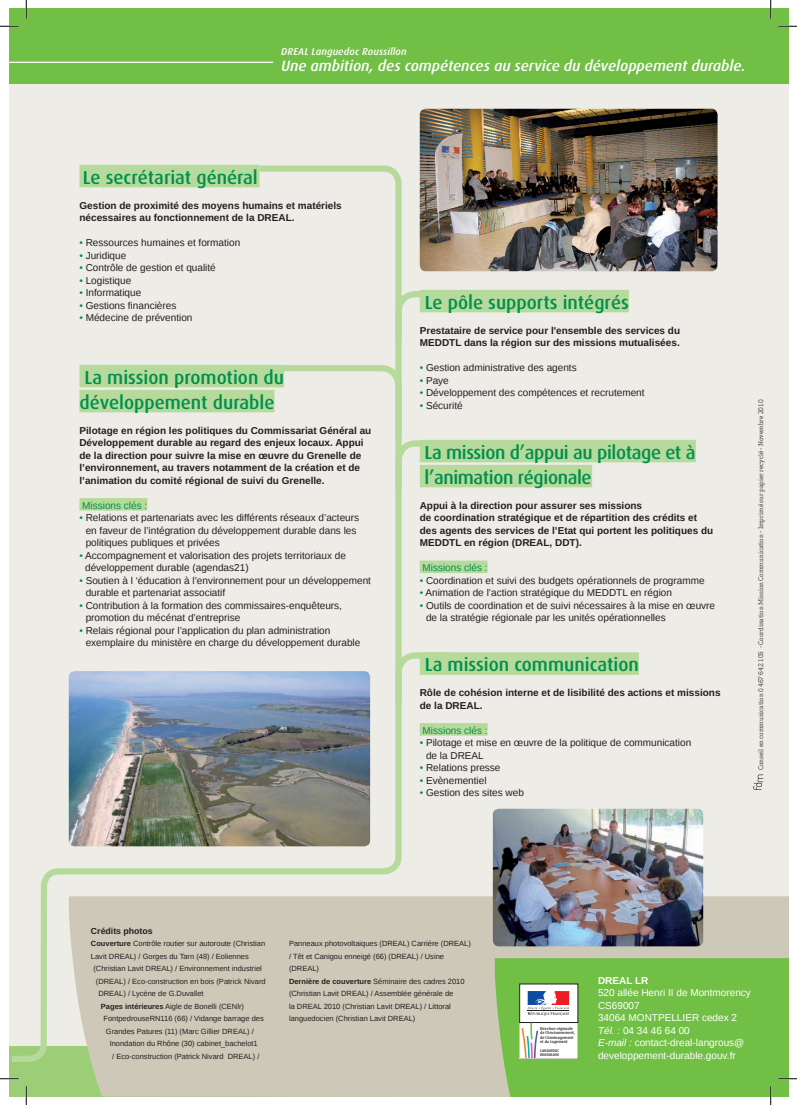
<style>
.page{position:relative;width:797px;height:1105px;background:#fff}
.page>*{position:absolute;margin:0;border:0;box-sizing:border-box;transform-origin:0 0}
.t1{font:500 18.75px/25px "Dax";color:#008f4d}
.t2{font:500 18.75px/25px "Dax";letter-spacing:-.02em;color:#008f4d}
.t3{font:italic 500 15px "Dax OT";color:#fff}
.t4{font:10px/12.5px "Liberation Sans";color:#231f20}
.t5{font:700 10px/12.5px "Liberation Sans";color:#231f20}
.t6{font:10px/12.5px "Liberation Sans";color:#fff}
.t7{font:10px "Liberation Sans";color:#008f4d}
.t8{font:italic 500 10px "Dax OT";letter-spacing:.01em;color:#fff}
.t9{font:700 10px "Liberation Sans";color:#fff}
.t10{font:700 8.75px "Liberation Sans";color:#231f20}
.t11{font:7.5px/12.5px "Liberation Sans";color:#231f20}
.t12{font:6.25px "Apex Serif";color:#231f20}
.t13{font:500 4px/4.5px "Dax";color:#231f20}
.t14{font:500 3.88px/4px "Dax";letter-spacing:-.02em;color:#231f20}
.s1{color:#008f4d}
.s2{font-weight:700}
.s3{font-style:italic}
</style>
<div class="page">
<div style="left:9px;top:26px;width:779px;height:1053px;background:#edece7"></div>
<div style="left:405px;top:896px;width:383px;height:200px;background:#cec8b8"></div>
<div style="left:9px;top:9px;width:779px;height:75px;background:#71bf44"></div>
<svg style="left:9px;top:164px;width:396px;height:932px"></svg>
<div style="left:79px;top:165px;width:180px;height:22px;background:#b6da9b"></div>
<div style="left:79px;top:365px;width:205px;height:22px;background:#b6da9b"></div>
<div style="left:79px;top:390px;width:195px;height:22px;background:#b6da9b"></div>
<div style="left:79px;top:498px;width:68px;height:13px;background:#b6da9b"></div>
<svg style="left:392px;top:288px;width:68px;height:60px"></svg>
<svg style="left:275px;top:362px;width:185px;height:135px"></svg>
<svg style="left:392px;top:649px;width:28px;height:60px"></svg>
<div style="left:420px;top:290px;width:209px;height:22px;background:#b6da9b"></div>
<div style="left:420px;top:440px;width:276px;height:22px;background:#b6da9b"></div>
<div style="left:420px;top:465px;width:172px;height:22px;background:#b6da9b"></div>
<div style="left:420px;top:561px;width:67px;height:12px;background:#b6da9b"></div>
<div style="left:420px;top:652px;width:219px;height:23px;background:#b6da9b"></div>
<div style="left:420px;top:723px;width:67px;height:13px;background:#b6da9b"></div>
<img style="left:420px;top:109px;width:297px;height:162px">
<img style="left:493px;top:809px;width:210px;height:137px">
<hr style="left:9px;top:62px;width:264px;height:1px;background:#fff">
<svg style="left:753px;top:774px;width:10px;height:16px"></svg>
<div style="left:494px;top:958px;width:294px;height:138px;background:#71bf44"></div>
<div style="left:519px;top:984px;width:59px;height:38px;background:#fff"></div>
<svg style="left:527px;top:991px;width:42px;height:24px"></svg>
<svg style="left:519px;top:1022px;width:59px;height:37px;background:#ecebea"></svg>
<svg style="left:0;top:25px;width:19px;height:2px"></svg>
<svg style="left:778px;top:25px;width:19px;height:2px"></svg>
<svg style="left:0;top:1078px;width:19px;height:1px"></svg>
<svg style="left:778px;top:1078px;width:19px;height:1px"></svg>
<svg style="left:25px;top:0;width:2px;height:19px"></svg>
<svg style="left:25px;top:1086px;width:2px;height:19px"></svg>
<svg style="left:770px;top:0;width:1px;height:19px"></svg>
<svg style="left:770px;top:1086px;width:1px;height:19px"></svg>
<p class="t8" style="left:281px;top:46px;width:127px">dreal Languedoc Roussillon</p>
<h2 class="t3" style="left:281px;top:58px;width:466px">Une ambition, des compétences au service du développement durable.</h2>
<h1 class="t1" style="left:83px;top:165px;width:176px">Le secrétariat général</h1>
<p class="t5" style="left:79px;top:199px;width:264px">Gestion de proximité des moyens humains et matériels nécessaires au fonctionnement de la DREAL.</p>
<p class="t4" style="left:79px;top:237px;width:162px"><span class="s1">•</span> Ressources humaines et formation</p>
<p class="t4" style="left:79px;top:249px;width:48px"><span class="s1">•</span> Juridique</p>
<p class="t4" style="left:79px;top:262px;width:138px"><span class="s1">•</span> Contrôle de gestion et qualité</p>
<p class="t4" style="left:79px;top:274px;width:53px"><span class="s1">•</span> Logistique</p>
<p class="t4" style="left:79px;top:287px;width:63px"><span class="s1">•</span> Informatique</p>
<p class="t4" style="left:79px;top:299px;width:98px"><span class="s1">•</span> Gestions financières</p>
<p class="t4" style="left:79px;top:312px;width:114px"><span class="s1">•</span> Médecine de prévention</p>
<h1 class="t1" style="left:79px;top:365px;width:206px">La mission promotion du développement durable</h1>
<p class="t5" style="left:79px;top:424px;width:293px">Pilotage en région les politiques du Commissariat Général au Développement durable au regard des enjeux locaux. Appui de la direction pour suivre la mise en œuvre du Grenelle de l’environnement, au travers notamment de la création et de l’animation du comité régional de suivi du Grenelle.</p>
<p class="t7" style="left:82px;top:500px;width:67px">Missions clés :</p>
<p class="t4" style="left:86px;top:512px;width:275px;text-indent:-6px"><span class="s1">•</span> Relations et partenariats avec les différents réseaux d’acteurs en faveur de l’intégration du développement durable dans les politiques publiques et privées</p>
<p class="t4" style="left:85px;top:549px;width:262px;text-indent:-6px"><span class="s1">•</span> Accompagnement et valorisation des projets territoriaux de développement durable (agendas21)</p>
<p class="t4" style="left:86px;top:574px;width:287px;text-indent:-6px"><span class="s1">•</span> Soutien à l ‘éducation à l’environnement pour un développement durable et partenariat associatif</p>
<p class="t4" style="left:86px;top:599px;width:258px;text-indent:-6px"><span class="s1">•</span> Contribution à la formation des commissaires-enquêteurs, promotion du mécénat d’entreprise</p>
<p class="t4" style="left:86px;top:624px;width:276px;text-indent:-6px"><span class="s1">•</span> Relais régional pour l’application du plan administration exemplaire du ministère en charge du développement durable</p>
<h1 class="t1" style="left:425px;top:290px;width:205px">Le pôle supports intégrés</h1>
<p class="t5" style="left:420px;top:324px;width:262px">Prestataire de service pour l'ensemble des services du<br>MEDDTL dans la région sur des missions mutualisées.</p>
<p class="t4" style="left:420px;top:362px;width:158px"><span class="s1">•</span> Gestion administrative des agents</p>
<p class="t4" style="left:420px;top:374px;width:31px"><span class="s1">•</span> Paye</p>
<p class="t4" style="left:420px;top:387px;width:226px"><span class="s1">•</span> Développement des compétences et recrutement</p>
<p class="t4" style="left:420px;top:399px;width:44px"><span class="s1">•</span> Sécurité</p>
<h1 class="t2" style="left:424px;top:440px;width:272px">La mission d’appui au pilotage et à l’animation régionale</h1>
<p class="t5" style="left:420px;top:499px;width:295px">Appui à la direction pour assurer ses missions<br>de coordination stratégique et de répartition des crédits et des agents des services de l’Etat qui portent les politiques du meddtl</p>
<p class="t5" style="left:464px;top:536px;width:119px">en région (DREAL, DDT).</p>
<p class="t7" style="left:422px;top:562px;width:67px">Missions clés :</p>
<p class="t4" style="left:420px;top:574px;width:286px"><span class="s1">•</span> Coordination et suivi des budgets opérationnels de programme</p>
<p class="t4" style="left:420px;top:587px;width:254px"><span class="s1">•</span> Animation de l’action stratégique du MEDDTL en région</p>
<p class="t4" style="left:426px;top:599px;width:290px;text-indent:-6px"><span class="s1">•</span> Outils de coordination et de suivi nécessaires à la mise en œuvre de la stratégie régionale par les unités opérationnelles</p>
<h1 class="t1" style="left:425px;top:652px;width:215px">La mission communication</h1>
<p class="t5" style="left:420px;top:686px;width:302px">Rôle de cohésion interne et de lisibilité des actions et missions de la DREAL.</p>
<p class="t7" style="left:422px;top:725px;width:67px">Missions clés :</p>
<p class="t4" style="left:426px;top:737px;width:267px;text-indent:-6px"><span class="s1">•</span> Pilotage et mise en œuvre de la politique de communication de la DREAL</p>
<p class="t4" style="left:420px;top:762px;width:82px"><span class="s1">•</span> Relations presse</p>
<p class="t4" style="left:420px;top:774px;width:68px"><span class="s1">•</span> Evènementiel</p>
<p class="t4" style="left:420px;top:787px;width:106px"><span class="s1">•</span> Gestion des sites web</p>
<p class="t12" style="left:757px;top:770px;width:372px;rotate:-90deg">Conseil en communication 0 467 642 105 - Coordination Mission Communication - Imprimé sur papier recyclé - Novembre 2010</p>
<p class="t10" style="left:91px;top:925px;width:63px">Crédits photos</p>
<p class="t11" style="left:91px;top:938px;width:176px"><span class="s2">Couverture</span> Contrôle routier sur autoroute (Christian</p>
<p class="t11" style="left:91px;top:950px;width:159px">Lavit DREAL) / Gorges du Tarn (48) / Eoliennes</p>
<p class="t11" style="left:93px;top:963px;width:170px">(Christian Lavit DREAL) / Environnement industriel</p>
<p class="t11" style="left:96px;top:975px;width:171px">(DREAL) / Eco-construction en bois (Patrick Nivard</p>
<p class="t11" style="left:98px;top:988px;width:107px">DREAL) / Lycène de G.Duvallet</p>
<p class="t11" style="left:101px;top:1000px;width:144px"><span class="s2">Pages intérieures</span> Aigle de Bonelli (CENlr)</p>
<p class="t11" style="left:103px;top:1013px;width:162px">FontpedrouseRN116 (66) / Vidange barrage des</p>
<p class="t11" style="left:106px;top:1025px;width:149px">Grandes Patures (11) (Marc Gillier DREAL) /</p>
<p class="t11" style="left:110px;top:1038px;width:150px">Inondation du Rhône (30) cabinet_bachelot1</p>
<p class="t11" style="left:112px;top:1050px;width:149px">/ Eco-construction (Patrick Nivard DREAL) /</p>
<p class="t11" style="left:289px;top:938px;width:183px">Panneaux photovoltaiques (DREAL) Carrière (DREAL) / Têt et Canigou enneigé (66) (DREAL) / Usine (DREAL)<br><span class="s2">Dernière de couverture</span> Séminaire des cadres 2010 (Christian Lavit DREAL) / Assemblée générale de<br>la DREAL 2010 (Christian Lavit DREAL) / Littoral languedocien (Christian Lavit DREAL)</p>
<p class="t13" style="left:540px;top:1026px;width:36px">Direction régionale de l'Environnement, de l'Aménagement et du Logement</p>
<p class="t14" style="left:540px;top:1048px;width:20px">LANGUEDOC<br>ROUSSILLON</p>
<p class="t9" style="left:598px;top:973px;width:52px">DREAL LR</p>
<p class="t6" style="left:598px;top:987px;width:154px">520 allée Henri II de Montmorency<br>CS69007<br>34064 MONTPELLIER cedex 2<br><span class="s3">Tél. :</span> 04 34 46 64 00<br><span class="s3">E-mail :</span> contact-dreal-langrous@ developpement-durable.gouv.fr</p>
</div>
